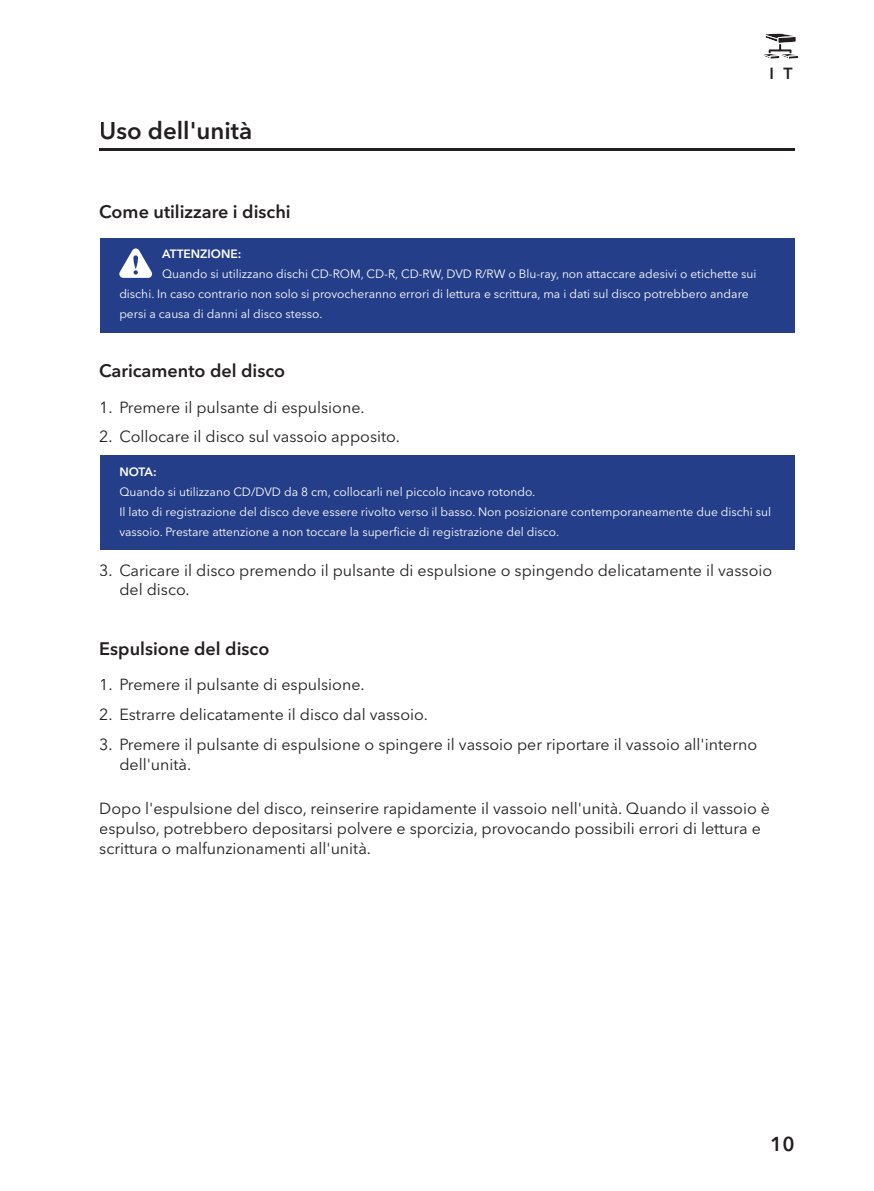
<style>
.page{position:relative;width:874px;height:1191px;background:#fff}
.page>*{position:absolute;margin:0;border:0;box-sizing:border-box;transform-origin:0 0}
.t1{font:600 24px "Avenir Next LT Pro";color:#231f20}
.t2{font:600 20px "Avenir Next LT Pro";color:#231f20}
.t3{font:600 18px "Avenir Next LT Pro";color:#231f20}
.t4{font:16px/19.8px "Avenir Next LT Pro";color:#231f20}
.t5{font:600 16px "Avenir Next LT Pro";color:#231f20}
.t6{font:12px/19.8px "Avenir Next LT Pro";color:#fff}
.t7{font:600 12px "Avenir Next LT Pro";color:#fff}
</style>
<div class="page">
<div style="left:100px;top:455px;width:694px;height:94px;background:#253e89"></div>
<div style="left:100px;top:238px;width:694px;height:94px;background:#253e89"></div>
<hr style="left:99px;top:149px;width:695px;height:2px;background:#231f20">
<svg style="left:119px;top:248px;width:33px;height:30px"></svg>
<svg style="left:763px;top:33px;width:35px;height:26px"></svg>
<h1 class="t1" style="left:99px;top:121px;width:154px">Uso dell'unità</h1>
<p class="t5" style="left:769px;top:67px;width:24px">I T</p>
<p class="t3" style="left:99px;top:205px;width:193px">Come utilizzare i dischi</p>
<p class="t7" style="left:162px;top:249px;width:81px">ATTENZIONE:</p>
<p class="t6" style="left:119px;top:265px;width:638px;text-indent:43px">Quando si utilizzano dischi CD-ROM, CD-R, CD-RW, DVD R/RW o Blu-ray, non attaccare adesivi o etichette sui dischi. In caso contrario non solo si provocheranno errori di lettura e scrittura, ma i dati sul disco potrebbero andare persi a causa di danni al disco stesso.</p>
<p class="t3" style="left:99px;top:364px;width:187px">Caricamento del disco</p>
<p class="t4" style="left:99px;top:398px;width:267px">1. Premere il pulsante di espulsione.</p>
<p class="t4" style="left:99px;top:428px;width:302px">2. Collocare il disco sul vassoio apposito.</p>
<p class="t7" style="left:119px;top:467px;width:39px">NOTA:</p>
<p class="t6" style="left:119px;top:483px;width:653px">Quando si utilizzano CD/DVD da 8 cm, collocarli nel piccolo incavo rotondo.<br>Il lato di registrazione del disco deve essere rivolto verso il basso. Non posizionare contemporaneamente due dischi sul vassoio. Prestare attenzione a non toccare la superficie di registrazione del disco.</p>
<p class="t4" style="left:119px;top:561px;width:654px;text-indent:-20px">3. Caricare il disco premendo il pulsante di espulsione o spingendo delicatamente il vassoio del disco.</p>
<p class="t3" style="left:99px;top:641px;width:171px">Espulsione del disco</p>
<p class="t4" style="left:99px;top:676px;width:267px">1. Premere il pulsante di espulsione.</p>
<p class="t4" style="left:99px;top:706px;width:330px">2. Estrarre delicatamente il disco dal vassoio.</p>
<p class="t4" style="left:119px;top:736px;width:639px;text-indent:-20px">3. Premere il pulsante di espulsione o spingere il vassoio per riportare il vassoio all'interno dell'unità.</p>
<p class="t4" style="left:99px;top:799px;width:671px">Dopo l'espulsione del disco, reinserire rapidamente il vassoio nell'unità. Quando il vassoio è espulso, potrebbero depositarsi polvere e sporcizia, provocando possibili errori di lettura e scrittura o malfunzionamenti all'unità.</p>
<p class="t2" style="left:769px;top:1136px;width:26px">10</p>
</div>
